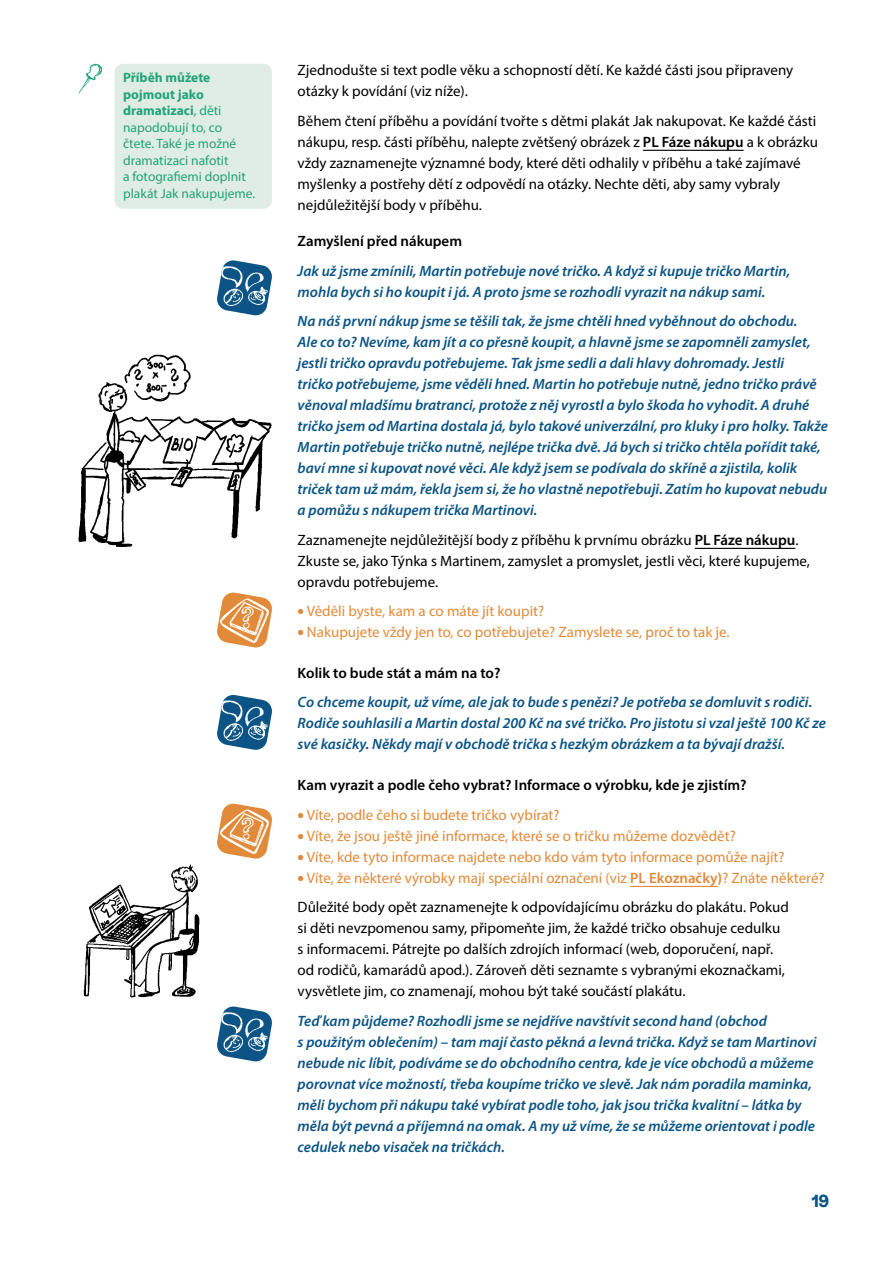
<style>
.page{position:relative;width:893px;height:1263px;background:#fff}
.page>*{position:absolute;margin:0;border:0;box-sizing:border-box;transform-origin:0 0}
.t1{font:700 18px "Stabil Grotesk";color:#0b5485}
.t2{font:italic 600 15px/21px "Myriad Pro";color:#0b5485}
.t3{font:15px/21px "Myriad Pro";color:#000}
.t4{font:15px "Myriad Pro";color:#e18a3a}
.t5{font:600 15px "Myriad Pro";color:#000}
.t6{font:13.5px/16.5px "Myriad Pro";color:#22a47a}
.s1{font-weight:700}
.s2{font-weight:600}
.s3{font-family:"Stabil Grotesk";font-weight:700}
.s4{font-family:"Stabil Grotesk";font-weight:700;color:#e18a3a}
.s5{color:#e18a3a}
.s6{font-weight:600;color:#e18a3a}
.s7{font-weight:700;color:#e18a3a}
</style>
<div class="page">
<hr style="left:643px;top:150px;width:101px;height:1px;background:#000">
<hr style="left:695px;top:548px;width:100px;height:1px;background:#000">
<hr style="left:630px;top:886px;width:88px;height:1px;background:#e18a3a">
<div style="left:115px;top:64px;width:157px;height:145px;background:#e0ede5;border-radius:9px"></div>
<img style="left:78px;top:64px;width:24px;height:30px">
<img style="left:217px;top:260px;width:55px;height:56px">
<img style="left:78px;top:354px;width:194px;height:194px">
<img style="left:83px;top:864px;width:117px;height:134px">
<svg style="left:226px;top:592px;width:22px;height:3px"></svg>
<img style="left:217px;top:595px;width:55px;height:53px">
<svg style="left:226px;top:803px;width:21px;height:3px"></svg>
<img style="left:217px;top:806px;width:55px;height:53px">
<img style="left:217px;top:695px;width:55px;height:55px">
<img style="left:217px;top:1006px;width:55px;height:56px">
<p class="t6" style="left:123px;top:69px;width:134px"><span class="s1">Příběh můžete pojmout jako dramatizaci</span>, děti napodobují to, co čtete. Také je možné dramatizaci nafotit<br>a fotografiemi doplnit plakát Jak nakupujeme.</p>
<p class="t3" style="left:298px;top:59px;width:497px">Zjednodušte si text podle věku a schopností dětí. Ke každé části jsou připraveny otázky k povídání (viz níže).</p>
<p class="t3" style="left:298px;top:110px;width:522px">Během čtení příběhu a povídání tvořte s dětmi plakát Jak nakupovat. Ke každé části nákupu, resp. části příběhu, nalepte zvětšený obrázek z <span class="s2">PL Fáze nákupu</span> a k obrázku vždy zaznamenejte významné body, které děti odhalily v příběhu a také zajímavé myšlenky a postřehy dětí z odpovědí na otázky. Nechte děti, aby samy vybraly nejdůležitější body v příběhu.</p>
<p class="t5" style="left:298px;top:231px;width:166px">Zamyšlení před nákupem</p>
<p class="t2" style="left:298px;top:260px;width:494px">Jak už jsme zmínili, Martin potřebuje nové tričko. A když si kupuje tričko Martin, mohla bych si ho koupit i já. A proto jsme se rozhodli vyrazit na nákup sami.</p>
<p class="t2" style="left:298px;top:310px;width:532px">Na náš první nákup jsme se těšili tak, že jsme chtěli hned vyběhnout do obchodu.<br>Ale co to? Nevíme, kam jít a co přesně koupit, a hlavně jsme se zapomněli zamyslet, jestli tričko opravdu potřebujeme. Tak jsme sedli a dali hlavy dohromady. Jestli<br>tričko potřebujeme, jsme věděli hned. Martin ho potřebuje nutně, jedno tričko právě věnoval mladšímu bratranci, protože z něj vyrostl a bylo škoda ho vyhodit. A druhé tričko jsem od Martina dostala já, bylo takové univerzální, pro kluky i pro holky. Takže Martin potřebuje tričko nutně, nejlépe trička dvě. Já bych si tričko chtěla pořídit také, baví mne si kupovat nové věci. Ale když jsem se podívala do skříně a zjistila, kolik triček tam už mám, řekla jsem si, že ho vlastně nepotřebuji. Zatím ho kupovat nebudu a pomůžu s nákupem trička Martinovi.</p>
<p class="t3" style="left:298px;top:529px;width:514px">Zaznamenejte nejdůležitější body z příběhu k prvnímu obrázku <span class="s2">PL Fáze nákupu</span>.<br>Zkuste se, jako Týnka s Martinem, zamyslet a promyslet, jestli věci, které kupujeme, opravdu potřebujeme.</p>
<p class="t4" style="left:298px;top:602px;width:248px"><span class="s3">•</span> Věděli byste, kam a co máte jít koupit?</p>
<p class="t4" style="left:298px;top:623px;width:434px"><span class="s3">•</span> Nakupujete vždy jen to, co potřebujete? Zamyslete se, proč to tak je.</p>
<p class="t5" style="left:298px;top:663px;width:204px">Kolik to bude stát a mám na to?</p>
<p class="t2" style="left:298px;top:691px;width:530px">Co chceme koupit, už víme, ale jak to bude s penězi? Je potřeba se domluvit s rodiči.<br>Rodiče souhlasili a Martin dostal 200 Kč na své tričko. Pro jistotu si vzal ještě 100 Kč ze své kasičky. Někdy mají v obchodě trička s hezkým obrázkem a ta bývají dražší.</p>
<p class="t5" style="left:298px;top:775px;width:450px">Kam vyrazit a podle čeho vybrat? Informace o výrobku, kde je zjistím?</p>
<p class="t4" style="left:298px;top:805px;width:263px"><span class="s3">•</span> Víte, podle čeho si budete tričko vybírat?</p>
<p class="t4" style="left:298px;top:826px;width:440px"><span class="s3">•</span> Víte, že jsou ještě jiné informace, které se o tričku můžeme dozvědět?</p>
<p class="t4" style="left:298px;top:847px;width:488px"><span class="s3">•</span> Víte, kde tyto informace najdete nebo kdo vám tyto informace pomůže najít?</p>
<p class="t3" style="left:298px;top:863px;width:528px;line-height:29.5px"><span class="s4">•</span> <span class="s5">Víte, že některé výrobky mají speciální označení (viz</span> <span class="s6">PL Ekoznačky</span><span class="s7">)</span><span class="s5">? Znáte některé?<br></span>Důležité body opět zaznamenejte k odpovídajícímu obrázku do plakátu. Pokud</p>
<p class="t3" style="left:298px;top:917px;width:489px">si děti nevzpomenou samy, připomeňte jim, že každé tričko obsahuje cedulku s informacemi. Pátrejte po dalších zdrojích informací (web, doporučení, např. od rodičů, kamarádů apod.). Zároveň děti seznamte s vybranými ekoznačkami, vysvětlete jim, co znamenají, mohou být také součástí plakátu.</p>
<p class="t2" style="left:298px;top:1010px;width:520px">Teď kam půjdeme? Rozhodli jsme se nejdříve navštívit second hand (obchod<br>s použitým oblečením) – tam mají často pěkná a levná trička. Když se tam Martinovi nebude nic líbit, podíváme se do obchodního centra, kde je více obchodů a můžeme porovnat více možností, třeba koupíme tričko ve slevě. Jak nám poradila maminka, měli bychom při nákupu také vybírat podle toho, jak jsou trička kvalitní – látka by měla být pevná a příjemná na omak. A my už víme, že se můžeme orientovat i podle cedulek nebo visaček na tričkách.</p>
<p class="t1" style="left:811px;top:1187px;width:19px">19</p>
</div>
